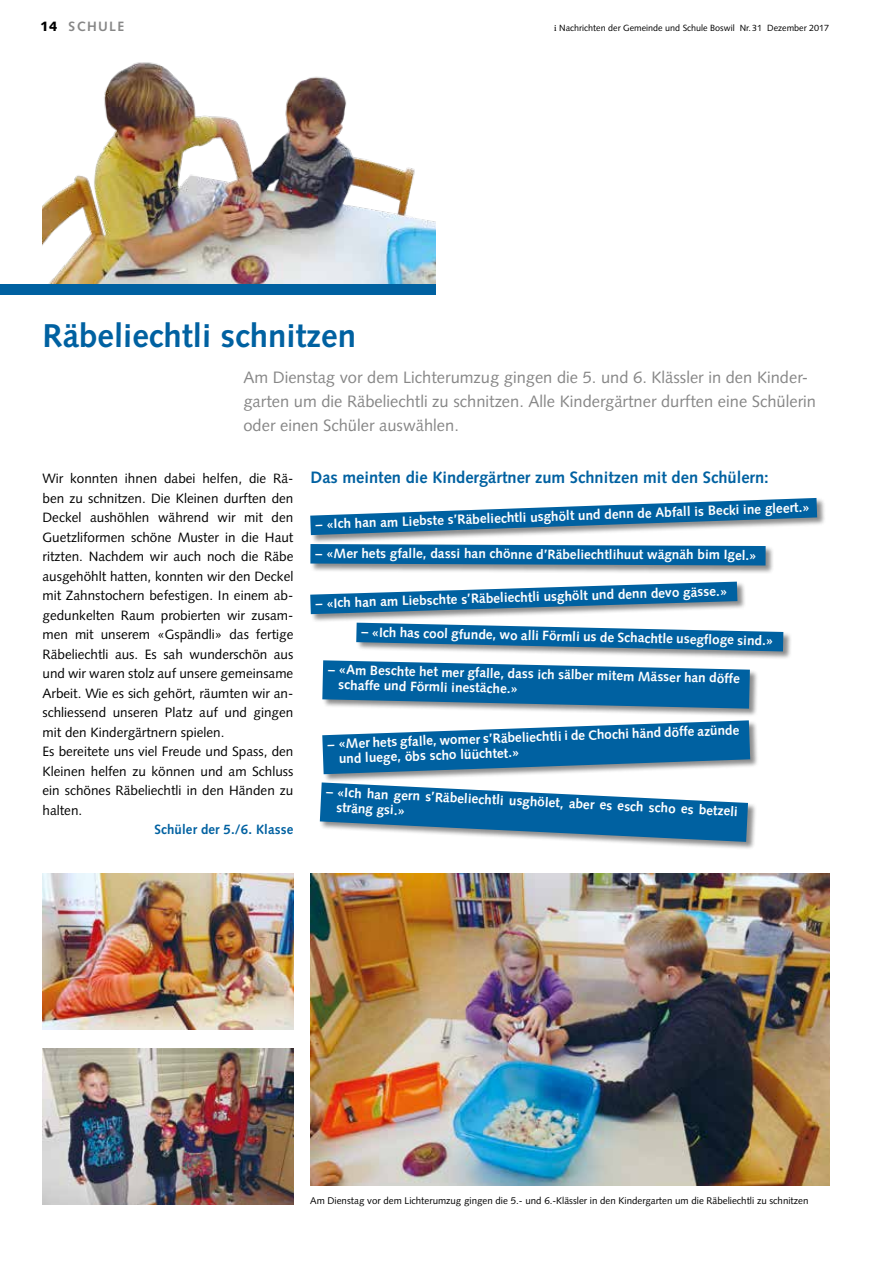
<style>
.page{position:relative;width:893px;height:1263px;background:#fff}
.page>*{position:absolute;margin:0;border:0;box-sizing:border-box;transform-origin:0 0}
.t1{font:700 33px "Syntax LT Std";color:#0061a1}
.t2{font:16.5px/24px "Syntax LT Std";color:#878787}
.t3{font:700 16.5px "Syntax LT Std";color:#0061a1}
.t4{font:13.5px/19.5px "Syntax LT Std";color:#000}
.t5{font:700 13.5px/14.5px "Syntax LT Std";letter-spacing:-.005em;color:#fff}
.t6{font:700 13.5px "Syntax LT Std";letter-spacing:.01em;color:#0061a1}
.t7{font:700 13.5px "Syntax LT Std";letter-spacing:.1em;color:#878787}
.t8{font:9.75px "Syntax LT Std";color:#000}
.t9{font:9px "Syntax LT Std";color:#000}
.s1{font-weight:900;color:#000}
.s2{font-family:"Utopia Std"}
</style>
<div class="page">
<div style="left:0;top:284px;width:436px;height:10px;background:#0061a1"></div>
<div style="left:310px;top:497px;width:516px;height:47px;background:#000;opacity:.45"></div>
<svg style="left:310px;top:498px;width:507px;height:37px"></svg>
<div style="left:310px;top:544px;width:464px;height:30px;background:#000;opacity:.45"></div>
<svg style="left:310px;top:544px;width:456px;height:21px;background:#106aa5"></svg>
<div style="left:310px;top:581px;width:436px;height:42px;background:#000;opacity:.45"></div>
<svg style="left:310px;top:582px;width:427px;height:32px"></svg>
<div style="left:356px;top:622px;width:436px;height:38px;background:#000;opacity:.45"></div>
<svg style="left:356px;top:623px;width:427px;height:28px"></svg>
<div style="left:322px;top:660px;width:437px;height:57px;background:#000;opacity:.45"></div>
<svg style="left:322px;top:660px;width:428px;height:49px;background:#2d7aac"></svg>
<div style="left:322px;top:720px;width:437px;height:63px;background:#000;opacity:.45"></div>
<svg style="left:322px;top:720px;width:428px;height:54px"></svg>
<div style="left:319px;top:782px;width:438px;height:69px;background:#000;opacity:.45"></div>
<svg style="left:320px;top:782px;width:428px;height:60px"></svg>
<img style="left:43px;top:873px;width:250px;height:156px">
<img style="left:43px;top:62px;width:393px;height:222px">
<img style="left:310px;top:873px;width:519px;height:312px">
<img style="left:43px;top:1049px;width:250px;height:156px">
<p class="t7" style="left:40px;top:19px;width:86px"><span class="s1">14</span> SCHULE</p>
<p class="t9" style="left:554px;top:23px;width:276px"><span class="s2">i</span> Nachrichten der Gemeinde und Schule Boswil Nr.31 Dezember 2017</p>
<h1 class="t1" style="left:43px;top:316px;width:315px">Räbeliechtli schnitzen</h1>
<p class="t2" style="left:243px;top:365px;width:574px">Am Dienstag vor dem Lichterumzug gingen die 5. und 6. Klässler in den Kinder&shy;garten um die Räbeliechtli zu schnitzen. Alle Kindergärtner durften eine Schülerin oder einen Schüler auswählen.</p>
<p class="t4" style="left:43px;top:469px;width:252px">Wir konnten ihnen dabei helfen, die Rä&shy;ben zu schnitzen. Die Kleinen durften den Deckel aushöhlen während wir mit den Guetzliformen schöne Muster in die Haut ritzten. Nachdem wir auch noch die Räbe ausgehöhlt hatten, konnten wir den Deckel mit Zahnstochern befestigen. In einem ab&shy;gedunkelten Raum probierten wir zusam&shy;men mit unserem «Gspändli» das fertige Räbeliechtli aus. Es sah wunderschön aus und wir waren stolz auf unsere gemeinsame Arbeit. Wie es sich gehört, räumten wir an&shy;schliessend unseren Platz auf und gingen mit den Kindergärtnern spielen.<br>Es bereitete uns viel Freude und Spass, den Kleinen helfen zu können und am Schluss ein schönes Räbeliechtli in den Händen zu halten.</p>
<p class="t6" style="left:154px;top:822px;width:141px">Schüler der 5./6. Klasse</p>
<p class="t3" style="left:310px;top:468px;width:460px">Das meinten die Kindergärtner zum Schnitzen mit den Schülern:</p>
<p class="t5" style="left:315px;top:517px;width:496px;rotate:-2deg">– «Ich han am Liebste s’Räbeliechtli usghölt und denn de Abfall is Becki ine gleert.»</p>
<p class="t5" style="left:316px;top:547px;width:443px">– «Mer hets gfalle, dassi han chönne d’Räbeliechtlihuut wägnäh bim Igel.»</p>
<p class="t5" style="left:315px;top:597px;width:413px;rotate:-2deg">– «Ich han am Liebschte s’Räbeliechtli usghölt und denn devo gässe.»</p>
<p class="t5" style="left:362px;top:625px;width:413px;rotate:1deg">– «Ich has cool gfunde, wo alli Förmli us de Schachtle usegfl oge sind.»</p>
<p class="t5" style="left:339px;top:663px;width:403px;text-indent:-10px;rotate:1deg">– «Am Beschte het mer gfalle, dass ich sälber mitem Mässer han döffe schaffe und Förmli inestäche.»</p>
<p class="t5" style="left:338px;top:736px;width:403px;line-height:15px;text-indent:-11px;rotate:-2deg">– «Mer hets gfalle, womer s’Räbeliechtli i de Chochi händ döffe azünde und luege, öbs scho lüüchtet.»</p>
<p class="t5" style="left:338px;top:783px;width:403px;line-height:15.8px;text-indent:-11px;rotate:3deg">– «Ich han gern s’Räbeliechtli usghölet, aber es esch scho es betzeli sträng gsi.»</p>
<p class="t8" style="left:310px;top:1195px;width:500px">Am Dienstag vor dem Lichterumzug gingen die 5.- und 6.-Klässler in den Kindergarten um die Räbeliechtli zu schnitzen</p>
</div>
